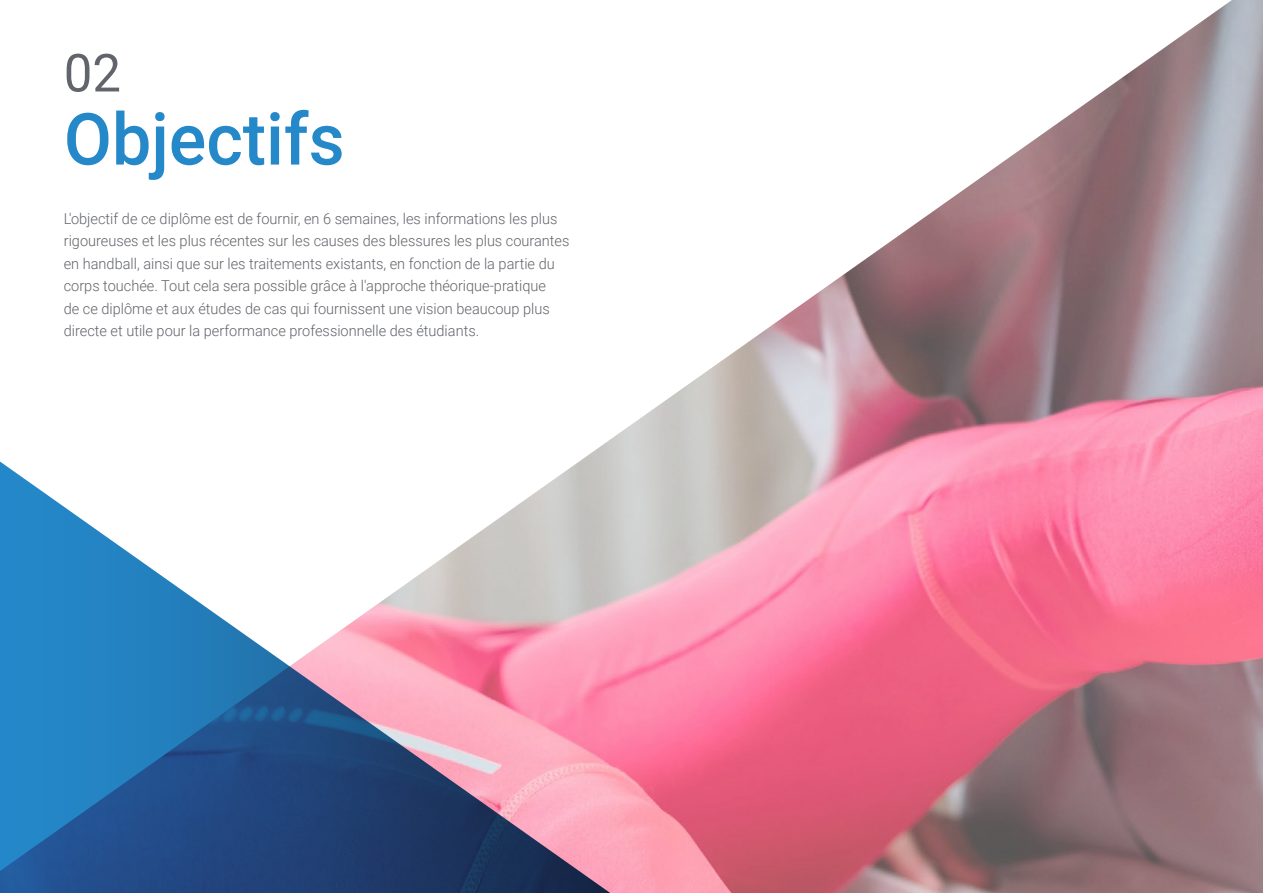
<style>
.page{position:relative;width:1263px;height:893px;background:#fff}
.page>*{position:absolute;margin:0;border:0;box-sizing:border-box;transform-origin:0 0}
.t1{font:500 72px "Roboto";color:#2488c9}
.t2{font:52.5px "Roboto";color:#61646a}
.t3{font:300 15px/22.5px "Roboto";color:#61646a}
</style>
<div class="page">
<img style="left:601px;top:0;width:662px;height:893px">
<svg style="left:0;top:446px;width:640px;height:447px"></svg>
<h2 class="t2" style="left:64px;top:36px;width:59px">02</h2>
<h1 class="t1" style="left:64px;top:89px;width:282px">Objectifs</h1>
<p class="t3" style="left:64px;top:207px;width:507px">L'objectif de ce diplôme est de fournir, en 6 semaines, les informations les plus rigoureuses et les plus récentes sur les causes des blessures les plus courantes en handball, ainsi que sur les traitements existants, en fonction de la partie du corps touchée. Tout cela sera possible grâce à l'approche théorique-pratique<br>de ce diplôme et aux études de cas qui fournissent une vision beaucoup plus directe et utile pour la performance professionnelle des étudiants.</p>
</div>
